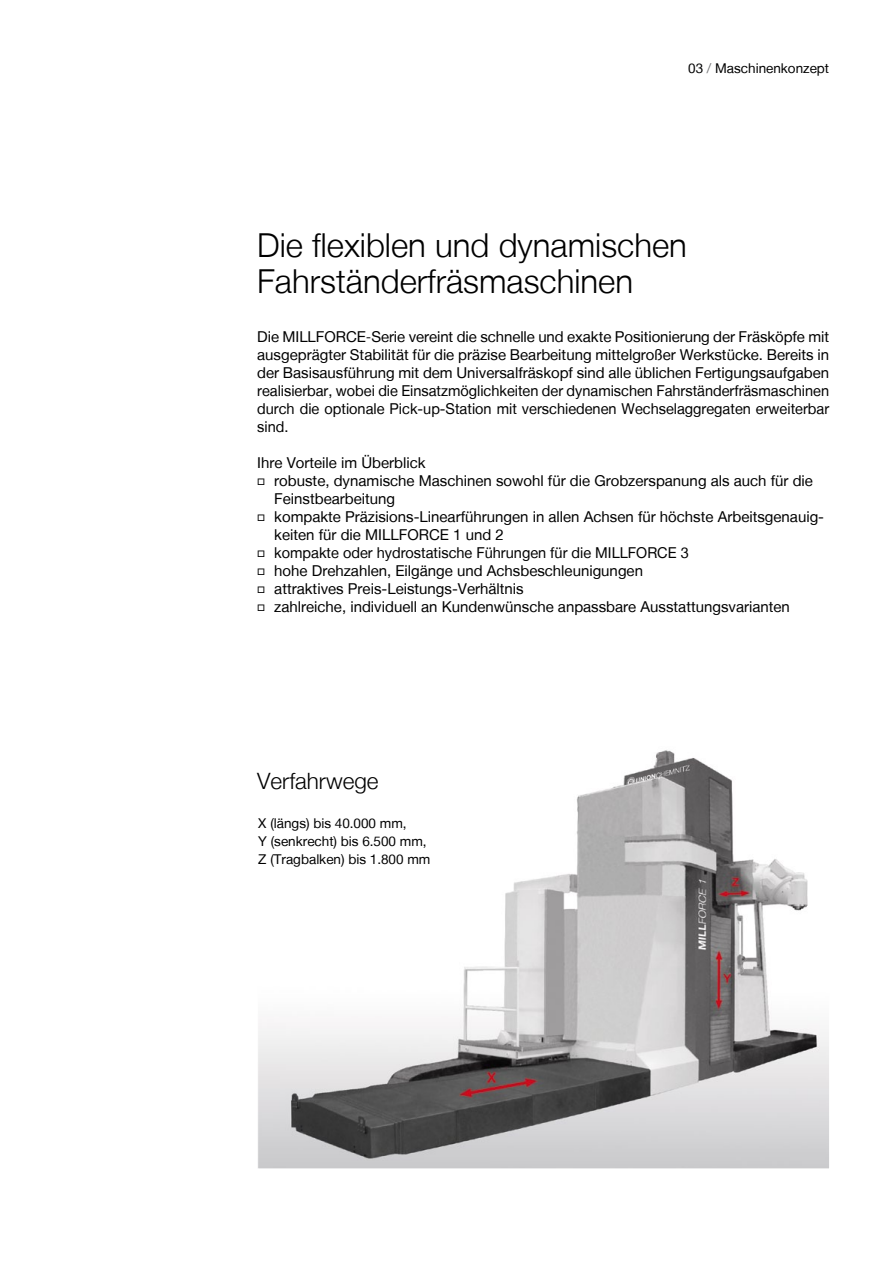
<style>
.page{position:relative;width:893px;height:1263px;background:#fff}
.page>*{position:absolute;margin:0;border:0;box-sizing:border-box;transform-origin:0 0}
.t1{font:300 33px/36px "Helvetica Neue LT";color:#000}
.t2{font:300 22.5px "Helvetica Neue LT";color:#000}
.t3{font:15px/18px "Helvetica Neue LT";color:#000}
.t4{font:13.5px/18px "Helvetica Neue LT";color:#000}
.s1{color:#77787a}
.s2{font-weight:300}
</style>
<div class="page">
<img style="left:259px;top:750px;width:569px;height:417px">
<p class="t4" style="left:688px;top:59px;width:143px">03 <span class="s1">/</span> Maschinenkonzept</p>
<h1 class="t1" style="left:257px;top:227px;width:431px">Die flexiblen und dynamischen<br>Fahrständerfräsmaschinen</h1>
<p class="t3" style="left:257px;top:327px;width:573px;text-align:justify">Die MILLFORCE<span class="s2">-</span>Serie vereint die schnelle und exakte Positionierung der Fräsköpfe mit ausgeprägter Stabilität für die präzise Bearbeitung mittelgroßer Werkstücke. Bereits in der Basisausführung mit dem Universalfräskopf sind alle üblichen Fertigungsaufgaben realisierbar, wobei die Einsatzmöglichkeiten der dynamischen Fahrständerfräsmaschinen durch die optionale Pick-up-Station mit verschiedenen Wechselaggregaten erweiterbar sind.</p>
<p class="t3" style="left:257px;top:453px;width:170px">Ihre Vorteile im Überblick</p>
<p class="t3" style="left:274px;top:471px;width:540px;text-indent:-17px">□ robuste, dynamische Maschinen sowohl für die Grobzerspanung als auch für die<br>Feinstbearbeitung</p>
<p class="t3" style="left:274px;top:507px;width:551px;text-indent:-17px">□ kompakte Präzisions-Linearführungen in allen Achsen für höchste Arbeitsgenauig&shy;keiten für die MILLFORCE 1 und 2</p>
<p class="t3" style="left:257px;top:543px;width:433px">□ kompakte oder hydrostatische Führungen für die MILLFORCE 3</p>
<p class="t3" style="left:257px;top:561px;width:387px">□ hohe Drehzahlen, Eilgänge und Achsbeschleunigungen</p>
<p class="t3" style="left:257px;top:579px;width:268px">□ attraktives Preis-Leistungs-Verhältnis</p>
<p class="t3" style="left:257px;top:597px;width:534px">□ zahlreiche, individuell an Kundenwünsche anpassbare Ausstattungsvarianten</p>
<h2 class="t2" style="left:257px;top:767px;width:123px">Verfahrwege</h2>
<p class="t4" style="left:258px;top:814px;width:174px">X (längs) bis 40.000 mm,<br>Y (senkrecht) bis 6.500 mm,<br>Z (Tragbalken) bis 1.800 mm</p>
</div>
